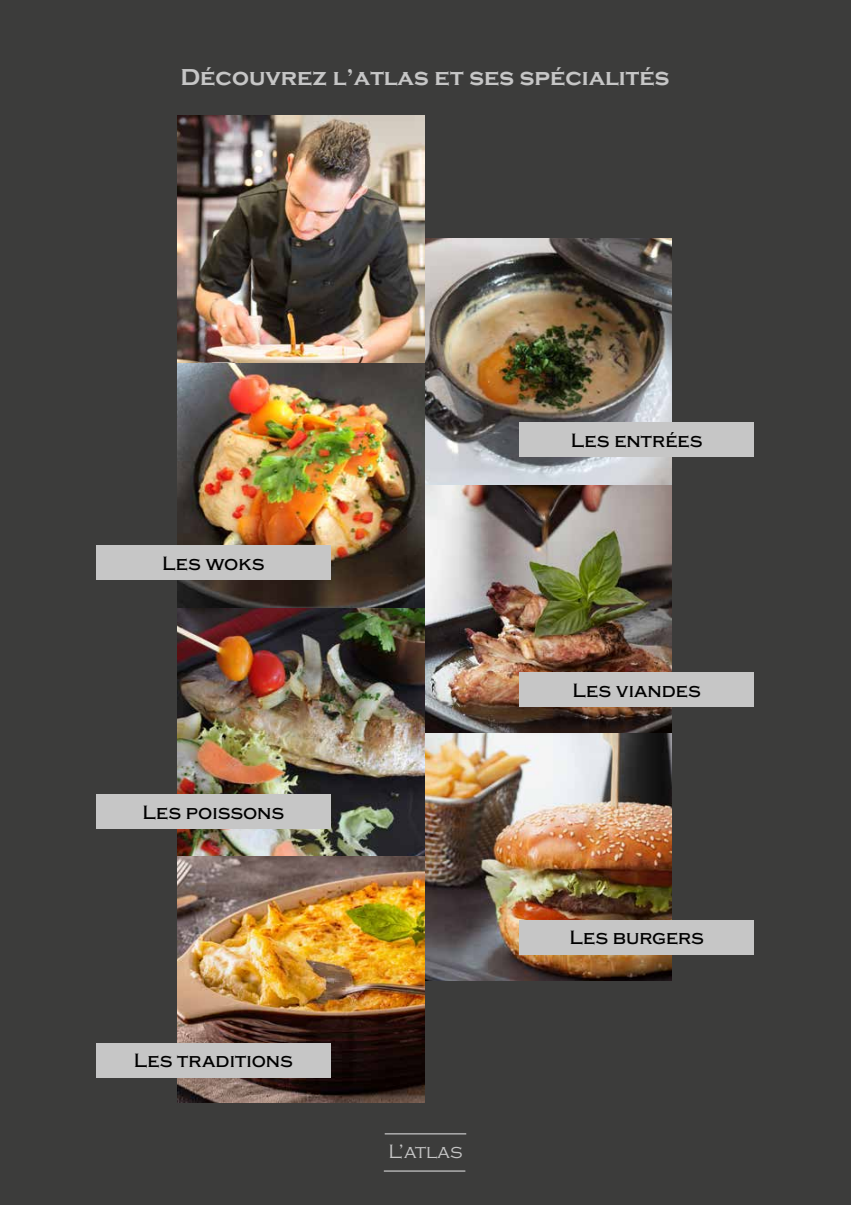
<style>
.page{position:relative;width:851px;height:1205px;background:#fff}
.page>*{position:absolute;margin:0;border:0;box-sizing:border-box;transform-origin:0 0}
.t1{font:700 23.75px "Copperplate Gothic";color:#c6c6c6}
.t2{font:500 20px "Copperplate";color:#000}
.t3{font:300 20px "Copperplate";color:#c6c6c6}
</style>
<div class="page">
<div style="left:0;top:0;width:850px;height:1205px;background:#3c3c3b"></div>
<img style="left:425px;top:239px;width:246px;height:741px">
<img style="left:178px;top:115px;width:247px;height:987px">
<hr style="left:384px;top:1133px;width:82px;height:1px;background:#c6c6c6">
<hr style="left:384px;top:1170px;width:81px;height:1px;background:#c6c6c6">
<div style="left:96px;top:546px;width:234px;height:34px;background:#c6c6c6"></div>
<div style="left:96px;top:795px;width:234px;height:34px;background:#c6c6c6"></div>
<div style="left:96px;top:1044px;width:234px;height:34px;background:#c6c6c6"></div>
<div style="left:519px;top:423px;width:234px;height:34px;background:#c6c6c6"></div>
<div style="left:519px;top:672px;width:234px;height:34px;background:#c6c6c6"></div>
<div style="left:519px;top:920px;width:234px;height:35px;background:#c6c6c6"></div>
<p class="t1" style="left:180px;top:64px;width:490px">Découvrez l’atlas et ses spécialités</p>
<p class="t2" style="left:162px;top:552px;width:103px">Les woks</p>
<p class="t2" style="left:142px;top:801px;width:143px">Les poissons</p>
<p class="t2" style="left:134px;top:1049px;width:161px">Les traditions</p>
<p class="t3" style="left:388px;top:1140px;width:75px">L’atlas</p>
<p class="t2" style="left:571px;top:429px;width:133px">Les entrées</p>
<p class="t2" style="left:572px;top:680px;width:130px">Les viandes</p>
<p class="t2" style="left:569px;top:927px;width:136px">Les burgers</p>
</div>
